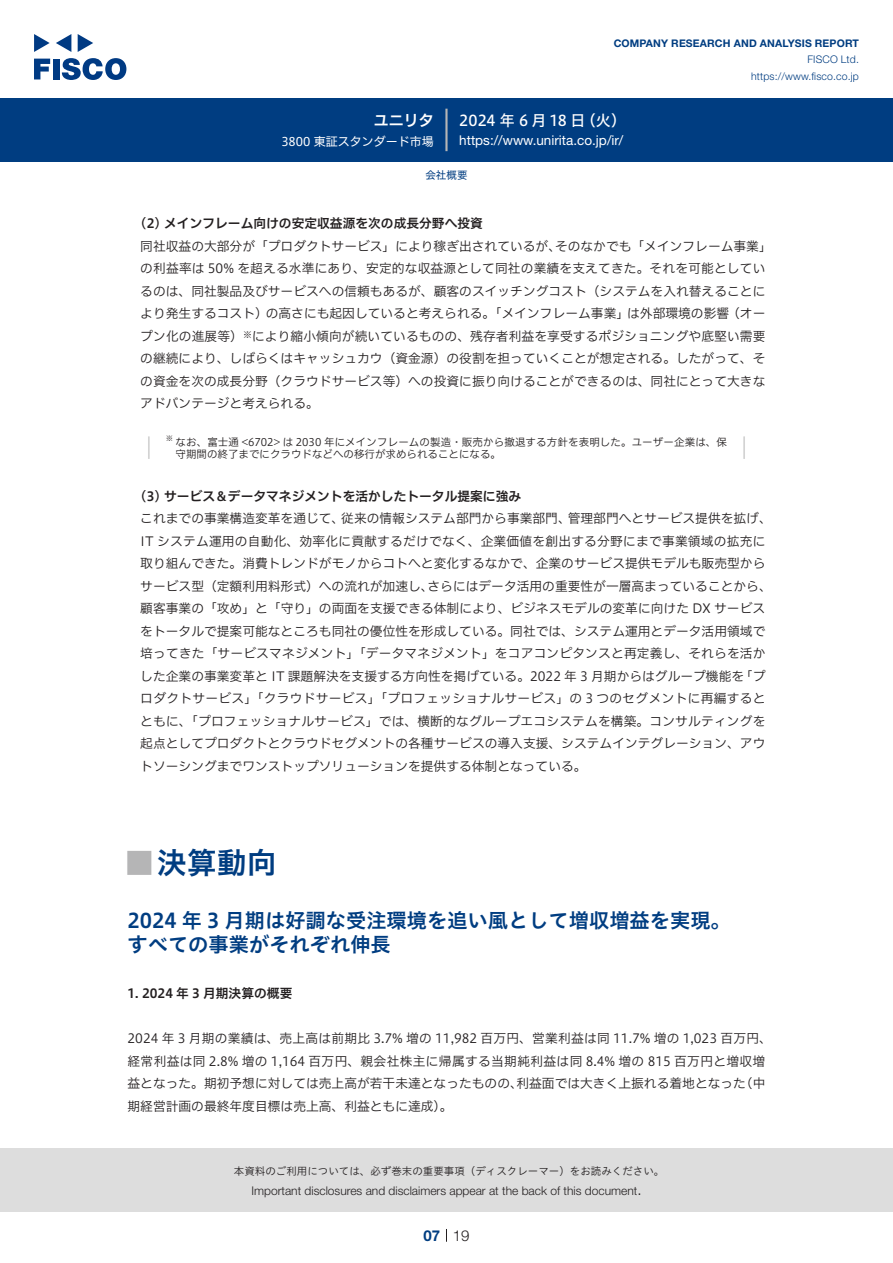
<style>
.page{position:relative;width:893px;height:1263px;background:#fff}
.page>*{position:absolute;margin:0;border:0;box-sizing:border-box;transform-origin:0 0}
.t1{font:30px "Hiragino UD Sans Std N W6";color:#003d81}
.t2{font:24px "Hiragino UD Sans Std N W6";color:#b5b5b6}
.中タイトル{font:20.25px/24px "Hiragino UD Sans Std W6";color:#003d81}
.t3{font:15px "Hiragino UD Sans F Std N W5";color:#fff}
.t4{font:15px "Hiragino UD Sans F Std N W6";color:#fff}
.t5{font:300 15px "Helvetica Neue LT Std";color:#231f20}
.t6{font:700 15px "Helvetica Neue LT Std";color:#003d81}
.t7{font:13.5px "Helvetica Neue LT Std";color:#fff}
.本文3mm{font:12.75px/22.5px "Hiragino UD Sans F Std N W3";color:#231f20}
.本文{font:12.75px/22.5px "Hiragino UD Sans F Std N W3";color:#231f20}
.小タイトル3mm{font:12.75px "Hiragino UD Sans F Std N W6";color:#231f20}
.本文-2{font:12.75px "Hiragino UD Sans F Std N W3";letter-spacing:.02em;color:#231f20}
.本文-3{font:12.75px "Hiragino UD Sans F Std N W3";letter-spacing:.025em;color:#231f20}
.小タイトル{font:12.75px "Hiragino UD Sans F Std N W6";color:#231f20}
.t8{font:300 12px "Helvetica Neue LT Std";color:#231f20}
.t9{font:12px "Hiragino UD Sans F Std N W4";color:#fff}
.t10{font:10.5px "Hiragino UD Sans F Std N W3";color:#231f20}
.t11{font:10.5px "Hiragino UD Sans Std W3";color:#231f20}
.t12{font:700 10.5px "Helvetica Neue LT Std";letter-spacing:.015em;color:#003d81}
.t13{font:300 10.5px/16.5px "Helvetica Neue LT Std";letter-spacing:.015em;color:#003d81;text-align:right}
.ヘッダー{font:10.5px "Hiragino UD Sans F Std N W4";color:#003d81}
.t14{font:7.35px "Hiragino UD Sans F Std N W3";color:#231f20}
</style>
<div class="page">
<div style="left:0;top:1148px;width:893px;height:64px;background:#ddd"></div>
<svg style="left:34px;top:59px;width:16px;height:20px"></svg>
<div style="left:53px;top:59px;width:6px;height:20px;background:#003a83"></div>
<svg style="left:62px;top:58px;width:64px;height:22px"></svg>
<svg style="left:34px;top:34px;width:16px;height:18px"></svg>
<svg style="left:78px;top:34px;width:15px;height:18px"></svg>
<svg style="left:56px;top:34px;width:15px;height:18px"></svg>
<div style="left:0;top:98px;width:893px;height:64px;background:#003d81"></div>
<hr style="left:445px;top:109px;width:3px;height:42px;background:#b5b5b6">
<svg style="left:446px;top:1229px;width:1px;height:13px"></svg>
<hr style="left:148px;top:436px;width:2px;height:23px;background:#d3d3d3">
<hr style="left:743px;top:436px;width:2px;height:23px;background:#d3d3d3">
<p class="t4" style="left:374px;top:109px;width:62px">ユニリタ</p>
<p class="t9" style="left:281px;top:132px;width:154px">3800 東証スタンダード市場</p>
<p class="t12" style="left:614px;top:37px;width:247px">COMPANY RESEARCH AND ANALYSIS REPORT</p>
<p class="t13" style="left:751px;top:51px;width:109px">FISCO Ltd. https://www.fisco.co j p.</p>
<p class="t3" style="left:581px;top:109px;width:47px">（火(</p>
<p class="t3" style="left:459px;top:109px;width:128px">2024 年 6 月 18 日</p>
<p class="t7" style="left:459px;top:132px;width:166px">https://www.unirita. c o j p. /i r/</p>
<p class="ヘッダー" style="left:425px;top:167px;width:43px">会社概要</p>
<p class="小タイトル3mm" style="left:140px;top:214px;width:344px">2( ) メインフレーム向けの安定収益源を次の成長分野へ投資</p>
<p class="本文3mm" style="left:140px;top:234px;width:422px">同社収益の大部分が「プロダクトサービス」により稼ぎ出されているが、</p>
<p class="本文3mm" style="left:140px;top:256px;width:627px">の利益率は 50% を超える水準にあり、安定的な収益源として同社の業績を支えてきた。それを可能としてい</p>
<p class="本文3mm" style="left:140px;top:279px;width:627px">るのは、同社製品及びサービスへの信頼もあるが、顧客のスイッチングコスト（システムを入れ替えることに</p>
<p class="本文3mm" style="left:727px;top:301px;width:40px">（オー</p>
<p class="本文3mm" style="left:555px;top:234px;width:218px">そのなかでも「メインフレーム事業「</p>
<p class="本文3mm" style="left:266px;top:301px;width:365px">の高さにも起因していると考えられる。「メインフレーム事業」</p>
<p class="本文3mm" style="left:140px;top:301px;width:627px">より発生するコスト）<br>プン化の進展等）<sup>※</sup>により縮小傾向が続いているものの、残存者利益を享受するポジショニングや底堅い需要の継続により、しばらくはキャッシュカウ（資金源）の役割を担っていくことが想定される。したがって、その資金を次の成長分野（クラウドサービス等）への投資に振り向けることができるのは、同社にとって大きなアドバンテージと考えられる。</p>
<p class="t10" style="left:176px;top:434px;width:553px">なお、富士通 &lt;6702&gt; は 2030 年にメインフレームの製造・販売から撤退する方針を表明した。ユーザー企業は、保</p>
<p class="本文3mm" style="left:627px;top:301px;width:103px">は外部環境の影響</p>
<p class="t14" style="left:166px;top:433px;width:9px">※</p>
<p class="t10" style="left:176px;top:446px;width:327px">守期間の終了までにクラウドなどへの移行が求められることになる。</p>
<p class="小タイトル3mm" style="left:140px;top:486px;width:382px">3( ) サービス＆データマネジメントを活かしたトータル提案に強み</p>
<p class="本文3mm" style="left:568px;top:507px;width:205px">管理部門へとサービス提供を拡げ、</p>
<p class="本文3mm" style="left:140px;top:507px;width:206px">これまでの事業構造変革を通じて、</p>
<p class="本文3mm" style="left:140px;top:529px;width:627px">IT システム運用の自動化、効率化に貢献するだけでなく、企業価値を創出する分野にまで事業領域の拡充に</p>
<p class="本文3mm" style="left:140px;top:552px;width:627px">取り組んできた。消費トレンドがモノからコトへと変化するなかで、企業のサービス提供モデルも販売型から</p>
<p class="本文3mm" style="left:427px;top:574px;width:346px">さらにはデータ活用の重要性が一層高まっていることから、</p>
<p class="本文3mm" style="left:341px;top:507px;width:231px">従来の情報システム部門から事業部門、</p>
<p class="本文3mm" style="left:140px;top:574px;width:295px">サービス型（定額利用料形式）への流れが加速し、</p>
<p class="本文3mm" style="left:140px;top:597px;width:626px">顧客事業の「攻め」と「守り」の両面を支援できる体制により、ビジネスモデルの変革に向けた DX サービス</p>
<p class="本文3mm" style="left:140px;top:619px;width:627px">をトータルで提案可能なところも同社の優位性を形成している。同社では、システム運用とデータ活用領域で</p>
<p class="本文3mm" style="left:140px;top:642px;width:627px">培ってきた「サービスマネジメント」「データマネジメント」をコアコンピタンスと再定義し、それらを活か</p>
<p class="本文3mm" style="left:740px;top:664px;width:27px">「プ</p>
<p class="本文3mm" style="left:140px;top:664px;width:627px">した企業の事業変革と IT 課題解決を支援する方向性を掲げている。2022 年 3 月期からはグループ機能を<br>ロダクトサービス」「クラウドサービス」「プロフェッショナルサービス」の 3 つのセグメントに再編するとともに、「プロフェッショナルサービス」では、横断的なグループエコシステムを構築。コンサルティングを起点としてプロダクトとクラウドセグメントの各種サービスの導入支援、システムインテグレーション、アウトソーシングまでワンストップソリューションを提供する体制となっている。</p>
<p class="t1" style="left:157px;top:840px;width:121px">決算動向</p>
<p class="t2" style="left:128px;top:844px;width:25px">█</p>
<p class="中タイトル" style="left:128px;top:907px;width:605px">2024 年 3 月期は好調な受注環境を追い風として増収増益を実現。すべての事業がそれぞれ伸長</p>
<p class="小タイトル" style="left:128px;top:983px;width:166px">1. 2024 年 3 月期決算の概要</p>
<p class="本文-2" style="left:128px;top:1029px;width:646px">2024 年 3 月期の業績は、売上高は前期比 3.7% 増の 11,982 百万円、営業利益は同 11.7% 増の 1,023 百万円、</p>
<p class="本文-3" style="left:128px;top:1051px;width:639px">経常利益は同 2.8% 増の 1,164 百万円、親会社株主に帰属する当期純利益は同 8.4% 増の 815 百万円と増収増</p>
<p class="本文" style="left:740px;top:1071px;width:27px">（中</p>
<p class="本文" style="left:128px;top:1071px;width:397px">益となった。期初予想に対しては売上高が若干未達となったものの、期経営計画の最終年度目標は売上高、利益ともに達成。(</p>
<p class="本文" style="left:516px;top:1071px;width:231px">利益面では大きく上振れる着地となった</p>
<p class="t11" style="left:234px;top:1163px;width:432px">本資料のご利用については、必ず巻末の重要事項（ディスクレーマー）をお読みください。</p>
<p class="t5" style="left:637px;top:1180px;width:6px">.</p>
<p class="t8" style="left:251px;top:1183px;width:387px">Important disclosures and disclaimers appear at the back of this document</p>
<p class="t6" style="left:423px;top:1226px;width:18px">07</p>
<p class="t5" style="left:453px;top:1226px;width:18px">19</p>
</div>
